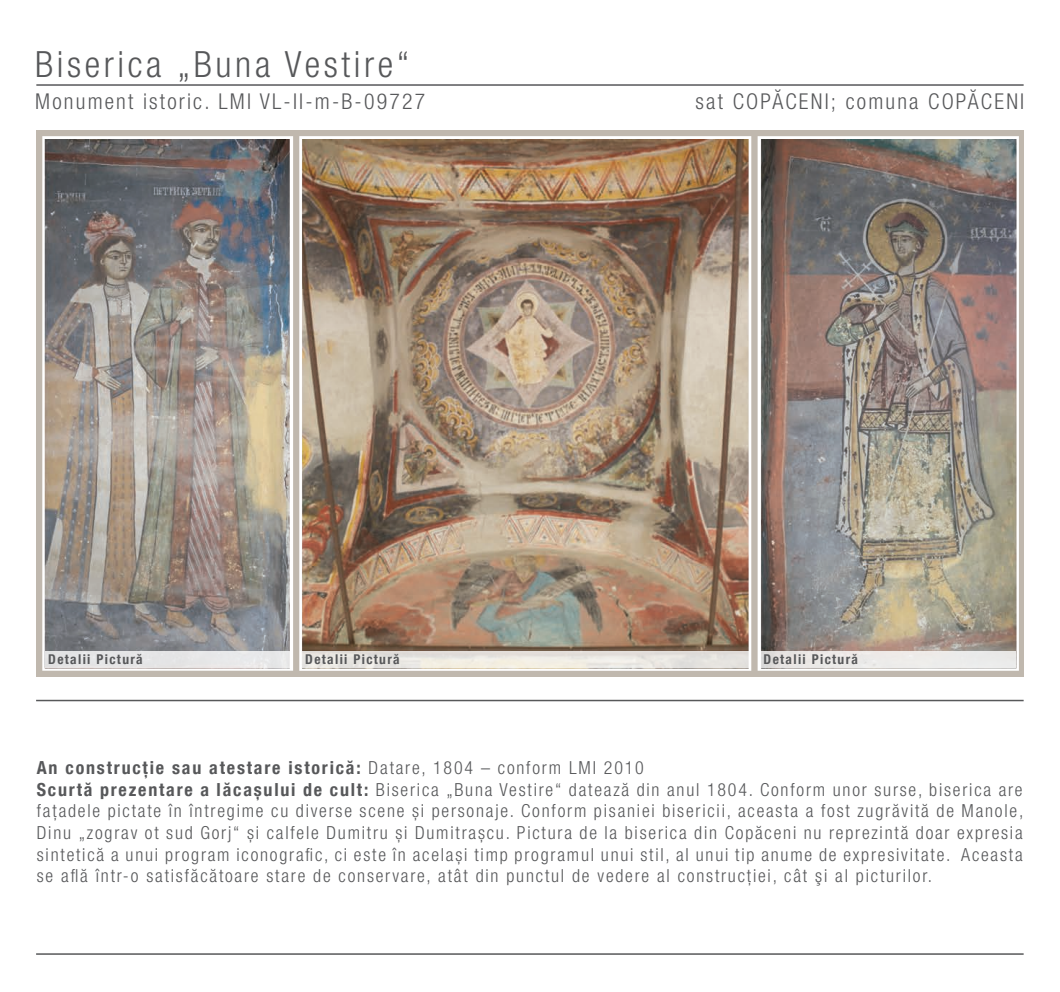
<style>
.page{position:relative;width:1060px;height:992px;background:#fff}
.page>*{position:absolute;margin:0;border:0;box-sizing:border-box;transform-origin:0 0}
.t1{font:300 condensed 36.15px "Helvetica Neue LT Com";letter-spacing:.1em;color:#57585a}
.t2{font:300 condensed 21.9px "Helvetica Neue LT Com";letter-spacing:.1em;color:#57585a}
.t3{font:300 condensed 18px/21.6px "Helvetica Neue LT Com";letter-spacing:.1em;color:#57585a}
.t4{font:700 condensed 13.5px "Helvetica Neue LT Com";letter-spacing:.1em;color:#57585a}
.s1{font-weight:700}
</style>
<div class="page">
<hr style="left:36px;top:84px;width:988px;height:2px;background:#57585a">
<hr style="left:36px;top:700px;width:988px;height:1px;background:#57585a">
<img style="left:36px;top:139px;width:988px;height:538px">
<div style="left:302px;top:651px;width:446px;height:17px;background:#e8e5e0"></div>
<div style="left:45px;top:651px;width:245px;height:17px;background:#e5e6e7"></div>
<div style="left:761px;top:651px;width:255px;height:17px;background:#eceae9"></div>
<hr style="left:36px;top:953px;width:988px;height:2px;background:#57585a">
<h1 class="t1" style="left:35px;top:43px;width:376px">Biserica „Buna Vestire“</h1>
<p class="t2" style="left:35px;top:89px;width:391px">Monument istoric. LMI VL-II-m-B-09727</p>
<p class="t2" style="left:696px;top:89px;width:330px">sat COPĂCENI; comuna COPĂCENI</p>
<p class="t4" style="left:48px;top:651px;width:96px">Detalii Pictură</p>
<p class="t4" style="left:305px;top:651px;width:96px">Detalii Pictură</p>
<p class="t4" style="left:764px;top:651px;width:96px">Detalii Pictură</p>
<p class="t3" style="left:37px;top:757px;width:988px"><span class="s1">An construcție sau atestare istorică:</span> Datare, 1804 – conform LMI 2010<br><span class="s1">Scurtă prezentare a lăcașului de cult:</span> Biserica „Buna Vestire“ datează din anul 1804. Conform unor surse, biserica are fațadele pictate în întregime cu diverse scene și personaje. Conform pisaniei bisericii, aceasta a fost zugrăvită de Manole, Dinu „zograv ot sud Gorj“ și calfele Dumitru și Dumitrașcu. Pictura de la biserica din Copăceni nu reprezintă doar expresia sintetică a unui program iconografic, ci este în același timp programul unui stil, al unui tip anume de expresivitate. Aceasta se află într-o satisfăcătoare stare de conservare, atât din punctul de vedere al construcţiei, cât şi al picturilor.</p>
</div>
